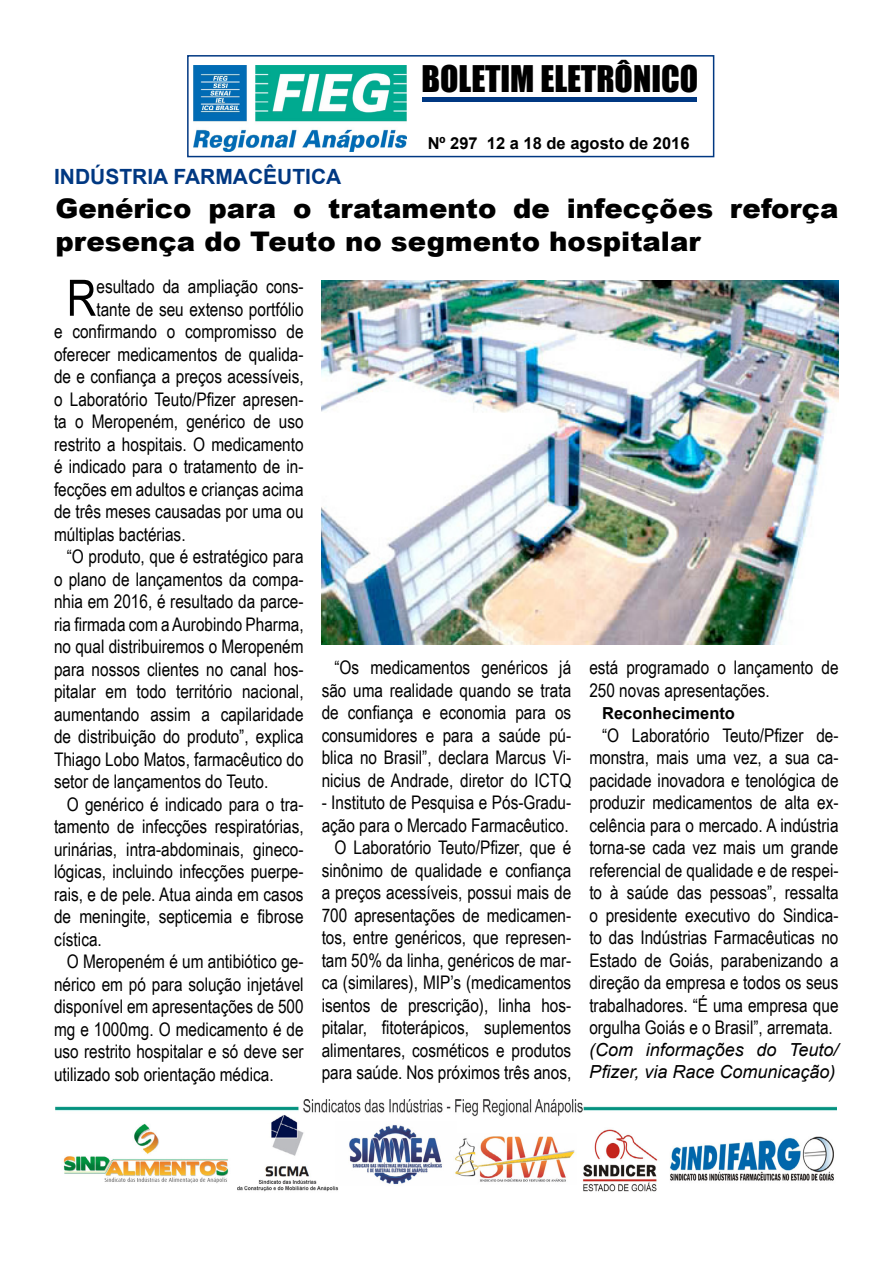
<style>
.page{position:relative;width:893px;height:1263px;background:#fff}
.page>*{position:absolute;margin:0;border:0;box-sizing:border-box;transform-origin:0 0}
.t1{font:50.25px "Arial Narrow";color:#000}
.t2{font:33.75px "Impact";color:#000}
.t3{font:27px/32.4px "Arial MT Black";color:#000}
.t4{font:700 21px "Arial";color:#003882}
.t5{font:18.75px/22.5px "Arial Narrow";color:#000;text-align:justify}
.t6{font:italic 18px/21.6px "Arial";color:#000}
.t7{font:700 16.5px "Arial";color:#000}
</style>
<div class="page">
<img style="left:55px;top:1099px;width:782px;height:93px">
<img style="left:322px;top:281px;width:517px;height:363px">
<img style="left:194px;top:65px;width:212px;height:86px">
<hr style="left:422px;top:98px;width:274px;height:4px;background:#003882">
<div style="left:187px;top:55px;width:527px;height:102px;border:2px solid #003882"></div>
<h2 class="t2" style="left:421px;top:52px;width:278px">BOLETIM ELETRÔNICO</h2>
<p class="t7" style="left:428px;top:131px;width:263px">Nº 297 12 a 18 de agosto de 2016</p>
<p class="t4" style="left:54px;top:161px;width:289px">INDÚSTRIA FARMACÊUTICA</p>
<h3 class="t3" style="left:55px;top:193px;width:785px">Genérico para o tratamento de infecções reforça presença do Teuto no segmento hospitalar</h3>
<h1 class="t1" style="left:67px;top:261px;width:31px">R</h1>
<p class="t5" style="left:96px;top:275px;width:209px">esultado da ampliação cons-</p>
<p class="t5" style="left:96px;top:297px;width:209px">tante de seu extenso portfólio</p>
<p class="t5" style="left:54px;top:320px;width:251px">e confirmando o compromisso de</p>
<p class="t5" style="left:54px;top:342px;width:251px">oferecer medicamentos de qualida-</p>
<p class="t5" style="left:54px;top:365px;width:251px">de e confiança a preços acessíveis,</p>
<p class="t5" style="left:54px;top:387px;width:251px">o Laboratório Teuto/Pfizer apresen-</p>
<p class="t5" style="left:54px;top:410px;width:251px">ta o Meropeném, genérico de uso</p>
<p class="t5" style="left:54px;top:432px;width:251px">restrito a hospitais. O medicamento</p>
<p class="t5" style="left:54px;top:455px;width:251px">é indicado para o tratamento de in-</p>
<p class="t5" style="left:54px;top:477px;width:251px">fecções em adultos e crianças acima</p>
<p class="t5" style="left:54px;top:500px;width:251px">de três meses causadas por uma ou</p>
<p class="t5" style="left:54px;top:522px;width:133px">múltiplas bactérias.</p>
<p class="t5" style="left:67px;top:545px;width:238px">“O produto, que é estratégico para</p>
<p class="t5" style="left:54px;top:567px;width:251px">o plano de lançamentos da compa-</p>
<p class="t5" style="left:54px;top:590px;width:251px">nhia em 2016, é resultado da parce-</p>
<p class="t5" style="left:54px;top:612px;width:251px">ria firmada com a Aurobindo Pharma,</p>
<p class="t5" style="left:54px;top:635px;width:251px">no qual distribuiremos o Meropeném</p>
<p class="t5" style="left:54px;top:657px;width:251px">para nossos clientes no canal hos-</p>
<p class="t5" style="left:54px;top:680px;width:251px">pitalar em todo território nacional,</p>
<p class="t5" style="left:54px;top:702px;width:251px">aumentando assim a capilaridade</p>
<p class="t5" style="left:54px;top:725px;width:251px">de distribuição do produto”, explica</p>
<p class="t5" style="left:54px;top:747px;width:251px">Thiago Lobo Matos, farmacêutico do</p>
<p class="t5" style="left:54px;top:770px;width:216px">setor de lançamentos do Teuto.</p>
<p class="t5" style="left:67px;top:792px;width:238px">O genérico é indicado para o tra-</p>
<p class="t5" style="left:54px;top:815px;width:251px">tamento de infecções respiratórias,</p>
<p class="t5" style="left:54px;top:837px;width:251px">urinárias, intra-abdominais, gineco-</p>
<p class="t5" style="left:54px;top:860px;width:251px">lógicas, incluindo infecções puerpe-</p>
<p class="t5" style="left:54px;top:882px;width:251px">rais, e de pele. Atua ainda em casos</p>
<p class="t5" style="left:54px;top:905px;width:251px">de meningite, septicemia e fibrose</p>
<p class="t5" style="left:54px;top:927px;width:49px">cística.</p>
<p class="t5" style="left:67px;top:950px;width:238px">O Meropeném é um antibiótico ge-</p>
<p class="t5" style="left:54px;top:972px;width:251px">nérico em pó para solução injetável</p>
<p class="t5" style="left:54px;top:995px;width:251px">disponível em apresentações de 500</p>
<p class="t5" style="left:54px;top:1017px;width:251px">mg e 1000mg. O medicamento é de</p>
<p class="t5" style="left:54px;top:1040px;width:251px">uso restrito hospitalar e só deve ser</p>
<p class="t5" style="left:54px;top:1062px;width:221px">utilizado sob orientação médica.</p>
<p class="t5" style="left:322px;top:656px;width:251px;text-indent:13px">“Os medicamentos genéricos já são uma realidade quando se trata de confiança e economia para os consumidores e para a saúde pú&shy;blica no Brasil”, declara Marcus Vi&shy;nicius de Andrade, diretor do ICTQ</p>
<p class="t5" style="left:322px;top:791px;width:251px;text-align:right">- Instituto de Pesquisa e Pós-Gradu&shy;ação para o Mercado Farmacêutico.<br>O Laboratório Teuto/Pfizer, que é sinônimo de qualidade e confiança a preços acessíveis, possui mais de 700 apresentações de medicamen&shy;tos, entre genéricos, que represen&shy;tam 50% da linha, genéricos de mar&shy;ca (similares), MIP’s (medicamentos isentos de prescrição), linha hos&shy;pitalar, fitoterápicos, suplementos alimentares, cosméticos e produtos para saúde. Nos próximos três anos,</p>
<p class="t5" style="left:589px;top:656px;width:251px">está programado o lançamento de<br>250 novas apresentações.</p>
<p class="t7" style="left:602px;top:702px;width:134px">Reconhecimento</p>
<p class="t5" style="left:589px;top:723px;width:251px;text-indent:13px">“O Laboratório Teuto/Pfizer de&shy;monstra, mais uma vez, a sua ca&shy;pacidade inovadora e tenológica de produzir medicamentos de alta ex&shy;celência para o mercado. A indústria torna-se cada vez mais um grande referencial de qualidade e de respei&shy;to à saúde das pessoas”, ressalta o presidente executivo do Sindica&shy;to das Indústrias Farmacêuticas no Estado de Goiás, parabenizando a direção da empresa e todos os seus trabalhadores. “É uma empresa que orgulha Goiás e o Brasil”, arremata.</p>
<p class="t6" style="left:589px;top:1039px;width:251px">(Com informações do Teuto/<br>Pfizer, via Race Comunicação)</p>
</div>
